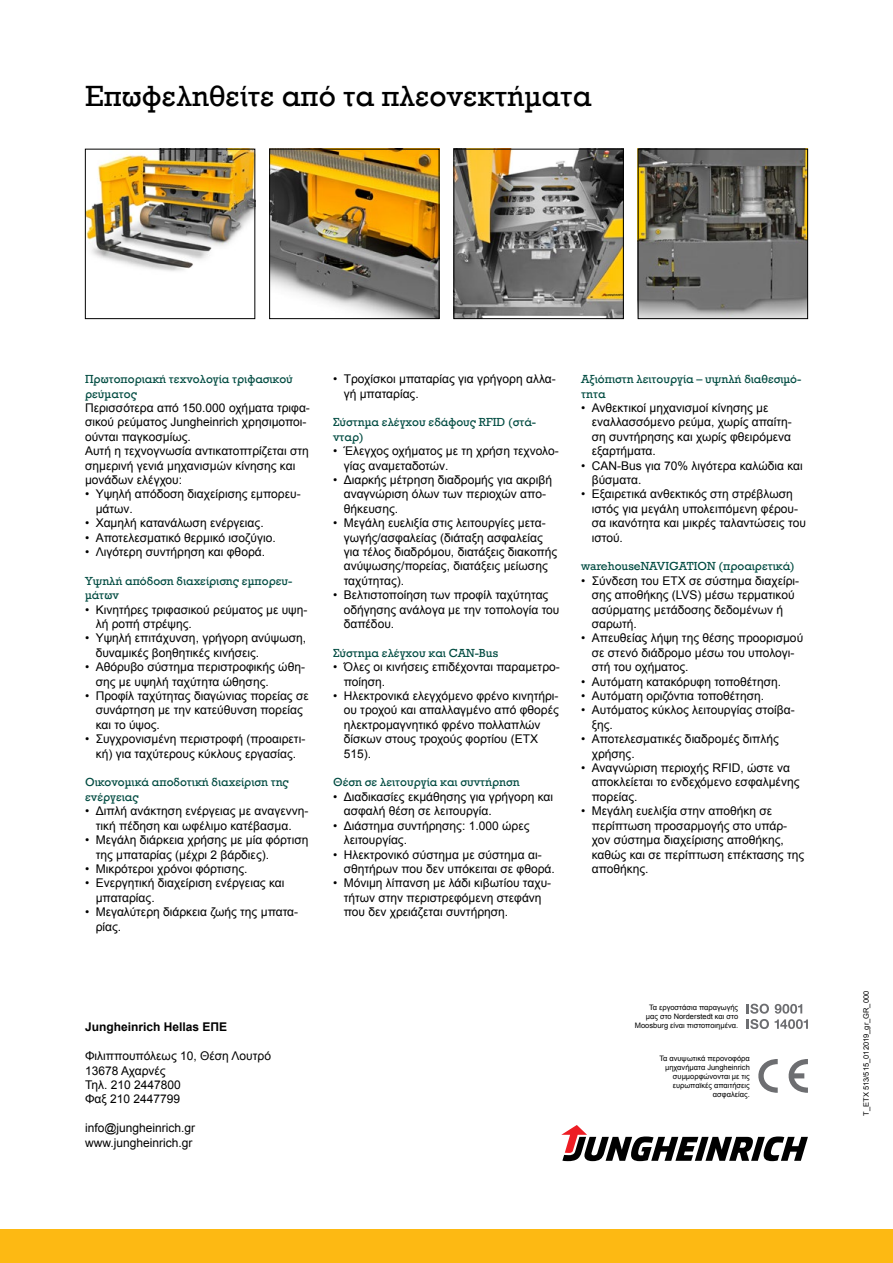
<style>
.page{position:relative;width:893px;height:1263px;background:#fff}
.page>*{position:absolute;margin:0;border:0;box-sizing:border-box;transform-origin:0 0}
.t1{font:30px "Rockwell WGL";color:#000}
.t2{font:12px/14.4px "Arial";color:#000}
.t3{font:12px/14.4px "Rockwell WGL";color:#004b41}
.t4{font:700 12px "Arial";color:#000}
.t5{font:7.5px/9px "Arial";color:#000;text-align:right}
</style>
<div class="page">
<div style="left:0;top:1229px;width:893px;height:34px;background:#fdb913"></div>
<svg style="left:561px;top:1125px;width:247px;height:36px"></svg>
<img style="left:87px;top:151px;width:166px;height:120px">
<div style="left:85px;top:149px;width:170px;height:170px;border:1px solid #000"></div>
<img style="left:271px;top:151px;width:166px;height:166px">
<div style="left:269px;top:149px;width:170px;height:170px;border:1px solid #000"></div>
<img style="left:456px;top:151px;width:166px;height:166px">
<div style="left:454px;top:149px;width:170px;height:170px;border:1px solid #000"></div>
<img style="left:640px;top:151px;width:166px;height:166px">
<div style="left:638px;top:149px;width:170px;height:170px;border:1px solid #000"></div>
<svg style="left:758px;top:1059px;width:50px;height:34px"></svg>
<svg style="left:747px;top:1004px;width:22px;height:25px"></svg>
<svg style="left:775px;top:1004px;width:33px;height:25px"></svg>
<h1 class="t1" style="left:85px;top:74px;width:508px">Επωφεληθείτε από τα πλεονεκτήματα</h1>
<p class="t3" style="left:85px;top:372px;width:209px">Πρωτοποριακή τεχνολογία τριφασικού ρεύματος</p>
<p class="t2" style="left:85px;top:401px;width:226px">Περισσότερα από 150.000 οχήματα τριφα&shy;σικού ρεύματος Jungheinrich χρησιμοποι&shy;ούνται παγκοσμίως.<br>Αυτή η τεχνογνωσία αντικατοπτρίζεται στη σημερινή γενιά μηχανισμών κίνησης και μονάδων ελέγχου:</p>
<p class="t2" style="left:96px;top:487px;width:206px;text-indent:-11px">• Υψηλή απόδοση διαχείρισης εμπορευ&shy;μάτων.</p>
<p class="t2" style="left:85px;top:516px;width:180px">• Χαμηλή κατανάλωση ενέργειας.</p>
<p class="t2" style="left:85px;top:530px;width:192px">• Αποτελεσματικό θερμικό ισοζύγιο.</p>
<p class="t2" style="left:85px;top:545px;width:182px">• Λιγότερη συντήρηση και φθορά.</p>
<p class="t3" style="left:85px;top:573px;width:209px">Υψηλή απόδοση διαχείρισης εμπορευ&shy;μάτων</p>
<p class="t2" style="left:96px;top:602px;width:213px;text-indent:-11px">• Κινητήρες τριφασικού ρεύματος με υψη&shy;λή ροπή στρέψης.</p>
<p class="t2" style="left:96px;top:631px;width:212px;text-indent:-11px">• Υψηλή επιτάχυνση, γρήγορη ανύψωση, δυναμικές βοηθητικές κινήσεις.</p>
<p class="t2" style="left:96px;top:660px;width:211px;text-indent:-11px">• Αθόρυβο σύστημα περιστροφικής ώθη&shy;σης με υψηλή ταχύτητα ώθησης.</p>
<p class="t2" style="left:96px;top:689px;width:215px;text-indent:-11px">• Προφίλ ταχύτητας διαγώνιας πορείας σε συνάρτηση με την κατεύθυνση πορείας και το ύψος.</p>
<p class="t2" style="left:85px;top:732px;width:222px;text-align:center">• Συγχρονισμένη περιστροφή (προαιρετι&shy;κή) για ταχύτερους κύκλους εργασίας.</p>
<p class="t3" style="left:85px;top:775px;width:205px">Οικονομικά αποδοτική διαχείριση της ενέργειας</p>
<p class="t2" style="left:85px;top:804px;width:225px;text-align:center">• Διπλή ανάκτηση ενέργειας με αναγεννη&shy;τική πέδηση και ωφέλιμο κατέβασμα.</p>
<p class="t2" style="left:96px;top:833px;width:214px;text-indent:-11px">• Μεγάλη διάρκεια χρήσης με μία φόρτιση της μπαταρίας (μέχρι 2 βάρδιες).</p>
<p class="t2" style="left:85px;top:862px;width:164px">• Μικρότεροι χρόνοι φόρτισης.</p>
<p class="t2" style="left:96px;top:876px;width:190px;text-indent:-11px">• Ενεργητική διαχείριση ενέργειας και μπαταρίας.</p>
<p class="t2" style="left:96px;top:905px;width:204px;text-indent:-11px">• Μεγαλύτερη διάρκεια ζωής της μπατα&shy;ρίας.</p>
<p class="t2" style="left:344px;top:372px;width:214px;text-indent:-11px">• Τροχίσκοι μπαταρίας για γρήγορη αλλα&shy;γή μπαταρίας.</p>
<p class="t3" style="left:333px;top:415px;width:204px">Σύστημα ελέγχου εδάφους RFID (στά&shy;νταρ)</p>
<p class="t2" style="left:344px;top:444px;width:216px;text-indent:-11px">• Έλεγχος οχήματος με τη χρήση τεχνολο&shy;γίας αναμεταδοτών.</p>
<p class="t2" style="left:344px;top:473px;width:210px;text-indent:-11px">• Διαρκής μέτρηση διαδρομής για ακριβή αναγνώριση όλων των περιοχών απο&shy;θήκευσης.</p>
<p class="t2" style="left:344px;top:516px;width:215px;text-indent:-11px">• Μεγάλη ευελιξία στις λειτουργίες μετα&shy;γωγής/ασφαλείας (διάταξη ασφαλείας για τέλος διαδρόμου, διατάξεις διακοπής ανύψωσης/πορείας, διατάξεις μείωσης ταχύτητας).</p>
<p class="t2" style="left:344px;top:588px;width:217px;text-indent:-11px">• Βελτιστοποίηση των προφίλ ταχύτητας οδήγησης ανάλογα με την τοπολογία του δαπέδου.</p>
<p class="t3" style="left:333px;top:645px;width:167px">Σύστημα ελέγχου και CAN-Bus</p>
<p class="t2" style="left:344px;top:660px;width:218px;text-indent:-11px">• Όλες οι κινήσεις επιδέχονται παραμετρο&shy;ποίηση.</p>
<p class="t2" style="left:344px;top:689px;width:217px;text-indent:-11px">• Ηλεκτρονικά ελεγχόμενο φρένο κινητήρι&shy;ου τροχού και απαλλαγμένο από φθορές ηλεκτρομαγνητικό φρένο πολλαπλών δίσκων στους τροχούς φορτίου (ETX<br>515).</p>
<p class="t3" style="left:333px;top:775px;width:188px">Θέση σε λειτουργία και συντήρηση</p>
<p class="t2" style="left:344px;top:790px;width:211px;text-indent:-11px">• Διαδικασίες εκμάθησης για γρήγορη και ασφαλή θέση σε λειτουργία.</p>
<p class="t2" style="left:344px;top:818px;width:187px;text-indent:-11px">• Διάστημα συντήρησης: 1.000 ώρες λειτουργίας.</p>
<p class="t2" style="left:344px;top:847px;width:213px;text-indent:-11px">• Ηλεκτρονικό σύστημα με σύστημα αι&shy;σθητήρων που δεν υπόκειται σε φθορά.</p>
<p class="t2" style="left:344px;top:876px;width:209px;text-indent:-11px">• Μόνιμη λίπανση με λάδι κιβωτίου ταχυ&shy;τήτων στην περιστρεφόμενη στεφάνη που δεν χρειάζεται συντήρηση.</p>
<p class="t3" style="left:581px;top:372px;width:222px">Αξιόπιστη λειτουργία – υψηλή διαθεσιμό&shy;τητα</p>
<p class="t2" style="left:592px;top:401px;width:202px;text-indent:-11px">• Ανθεκτικοί μηχανισμοί κίνησης με εναλλασσόμενο ρεύμα, χωρίς απαίτη&shy;ση συντήρησης και χωρίς φθειρόμενα εξαρτήματα.</p>
<p class="t2" style="left:592px;top:458px;width:213px;text-indent:-11px">• CAN-Bus για 70% λιγότερα καλώδια και βύσματα.</p>
<p class="t2" style="left:592px;top:487px;width:216px;text-indent:-11px">• Εξαιρετικά ανθεκτικός στη στρέβλωση ιστός για μεγάλη υπολειπόμενη φέρου&shy;σα ικανότητα και μικρές ταλαντώσεις του ιστού.</p>
<p class="t3" style="left:581px;top:559px;width:215px">warehouseNAVIGATION (προαιρετικά)</p>
<p class="t2" style="left:592px;top:574px;width:209px;text-indent:-11px">• Σύνδεση του ΕΤΧ σε σύστημα διαχείρι&shy;σης αποθήκης (LVS) μέσω τερματικού ασύρματης μετάδοσης δεδομένων ή σαρωτή.</p>
<p class="t2" style="left:592px;top:631px;width:213px;text-indent:-11px">• Απευθείας λήψη της θέσης προορισμού σε στενό διάδρομο μέσω του υπολογι&shy;στή του οχήματος.</p>
<p class="t2" style="left:581px;top:674px;width:201px">• Αυτόματη κατακόρυφη τοποθέτηση.</p>
<p class="t2" style="left:581px;top:689px;width:184px">• Αυτόματη οριζόντια τοποθέτηση.</p>
<p class="t2" style="left:592px;top:703px;width:204px;text-indent:-11px">• Αυτόματος κύκλος λειτουργίας στοίβα&shy;ξης.</p>
<p class="t2" style="left:592px;top:732px;width:189px;text-indent:-11px">• Αποτελεσματικές διαδρομές διπλής χρήσης.</p>
<p class="t2" style="left:592px;top:761px;width:209px;text-indent:-11px">• Αναγνώριση περιοχής RFID, ώστε να αποκλείεται το ενδεχόμενο εσφαλμένης πορείας.</p>
<p class="t2" style="left:592px;top:804px;width:214px;text-indent:-11px">• Μεγάλη ευελιξία στην αποθήκη σε περίπτωση προσαρμογής στο υπάρ&shy;χον σύστημα διαχείρισης αποθήκης, καθώς και σε περίπτωση επέκτασης της αποθήκης.</p>
<p class="t4" style="left:85px;top:1019px;width:144px">Jungheinrich Hellas ΕΠΕ</p>
<p class="t2" style="left:85px;top:1049px;width:188px">Φιλιππουπόλεως 10, Θέση Λουτρό<br>13678 Αχαρνές<br>Τηλ. 210 2447800<br>Φαξ 210 2447799</p>
<p class="t2" style="left:85px;top:1121px;width:112px">info@jungheinrich.gr www.jungheinrich.gr</p>
<p class="t5" style="left:635px;top:1003px;width:105px">Τα εργοστάσια παραγωγής<br>μας στο Norderstedt και στο<br>Moosburg είναι πιστοποιημένα.</p>
<p class="t5" style="left:659px;top:1053px;width:92px">Τα ανυψωτικά περονοφόρα μηχανήματα Jungheinrich συμμορφώνονται με τις ευρωπαϊκές απαιτήσεις ασφαλείας.</p>
<p class="t5" style="left:862px;top:1115px;width:126px;rotate:-90deg">T_ETX 513/515_012019_gr_GR_000</p>
</div>
